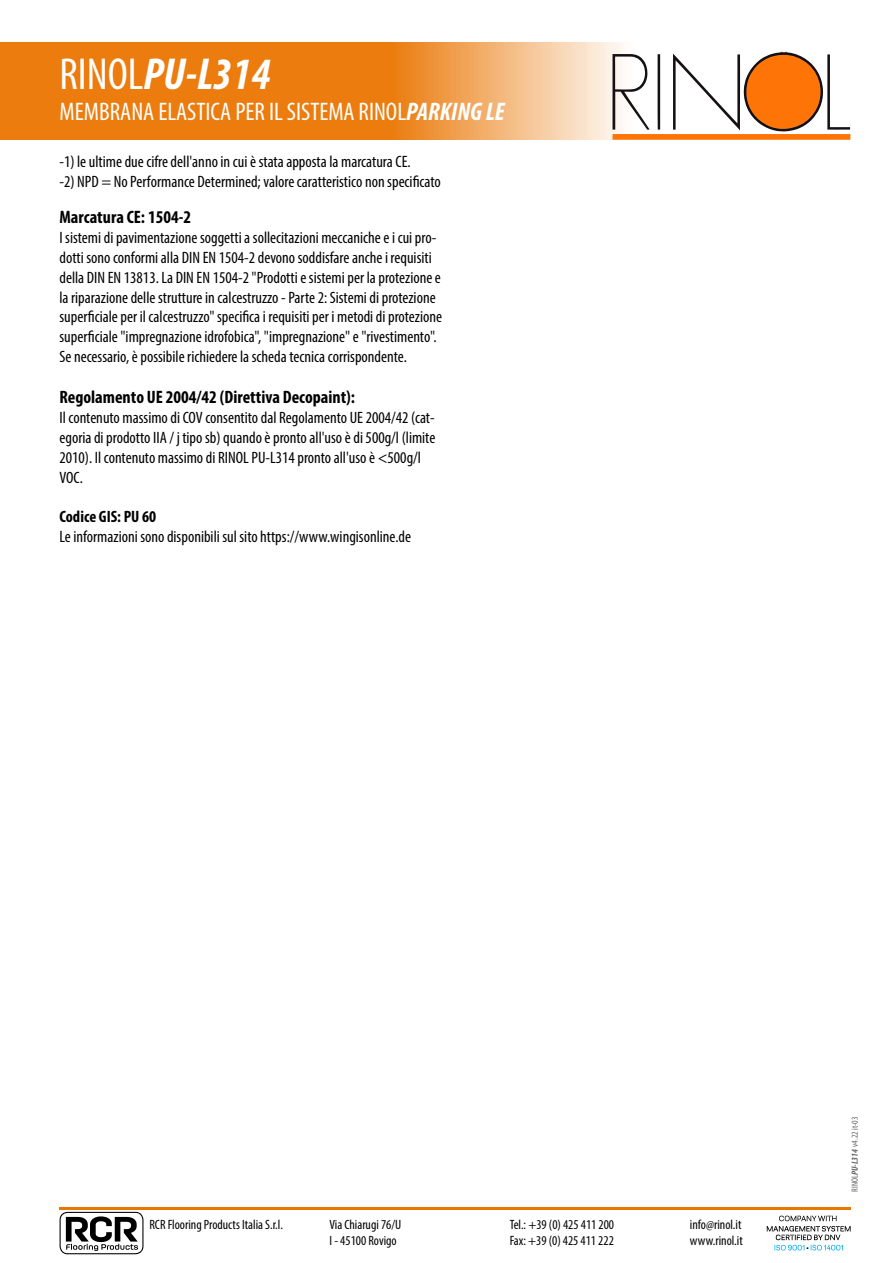
<style>
.page{position:relative;width:893px;height:1263px;background:#fff}
.page>*{position:absolute;margin:0;border:0;box-sizing:border-box;transform-origin:0 0}
.t1{font:italic 700 condensed 45px "Myriad Pro";color:#fff}
.t2{font:condensed 25.5px "Myriad Pro";color:#fff}
.t3{font:700 condensed 18px "Myriad Pro";color:#000}
.t4{font:condensed 16.5px/19.8px "Myriad Pro";color:#000}
.t5{font:700 condensed 16.5px "Myriad Pro";color:#000}
.t6{font:condensed 13.5px/16.2px "Myriad Pro";color:#000}
.t7{font:condensed 9px "Myriad Pro";color:#67676b}
.s1{font-weight:400;font-style:normal}
.s2{font-weight:700;font-style:italic}
</style>
<div class="page">
<hr style="left:59px;top:1207px;width:791px;height:2px;background:#ea7500">
<svg style="left:0;top:42px;width:851px;height:98px;background:#ef9943"></svg>
<svg style="left:612px;top:54px;width:38px;height:76px"></svg>
<svg style="left:657px;top:54px;width:3px;height:76px"></svg>
<svg style="left:673px;top:52px;width:177px;height:80px"></svg>
<div style="left:612px;top:134px;width:238px;height:6px;background:#ff7406"></div>
<svg style="left:60px;top:1212px;width:83px;height:42px"></svg>
<svg style="left:767px;top:1215px;width:84px;height:36px"></svg>
<h1 class="t1" style="left:60px;top:46px;width:213px"><span class="s1">RINOL</span>PU-L314</h1>
<h2 class="t2" style="left:60px;top:96px;width:447px">MEMBRANA ELASTICA PER IL SISTEMA RINOL<span class="s2">PARKING LE</span></h2>
<p class="t4" style="left:59px;top:151px;width:383px">-1) le ultime due cifre dell'anno in cui è stata apposta la marcatura CE.<br>-2) NPD = No Performance Determined; valore caratteristico non specificato</p>
<p class="t3" style="left:59px;top:206px;width:133px">Marcatura CE: 1504-2</p>
<p class="t4" style="left:59px;top:228px;width:384px">I sistemi di pavimentazione soggetti a sollecitazioni meccaniche e i cui pro&shy;dotti sono conformi alla DIN EN 1504-2 devono soddisfare anche i requisiti della DIN EN 13813. La DIN EN 1504-2 "Prodotti e sistemi per la protezione e la riparazione delle strutture in calcestruzzo - Parte 2: Sistemi di protezione superficiale per il calcestruzzo" specifica i requisiti per i metodi di protezione superficiale "impregnazione idrofobica", "impregnazione" e "rivestimento".<br>Se necessario, è possibile richiedere la scheda tecnica corrispondente.</p>
<p class="t3" style="left:59px;top:386px;width:297px">Regolamento UE 2004/42 (Direttiva Decopaint):</p>
<p class="t4" style="left:59px;top:408px;width:377px">Il contenuto massimo di COV consentito dal Regolamento UE 2004/42 (cat&shy;egoria di prodotto IIA / j tipo sb) quando è pronto all'uso è di 500g/l (limite 2010). Il contenuto massimo di RINOL PU-L314 pronto all'uso è &lt;500g/l VOC.</p>
<p class="t5" style="left:59px;top:506px;width:98px">Codice GIS: PU 60</p>
<p class="t4" style="left:59px;top:526px;width:353px">Le informazioni sono disponibili sul sito https://www.wingisonline.de</p>
<p class="t6" style="left:149px;top:1216px;width:135px">RCR Flooring Products Italia S.r.l.</p>
<p class="t6" style="left:330px;top:1216px;width:73px">Via Chiarugi 76/U<br>I - 45100 Rovigo</p>
<p class="t6" style="left:510px;top:1216px;width:106px">Tel.: +39 (0) 425 411 200<br>Fax: +39 (0) 425 411 222</p>
<p class="t6" style="left:690px;top:1216px;width:54px">info@rinol.it www.rinol.it</p>
<p class="t7" style="left:849px;top:1192px;width:77px;rotate:-90deg">RINOL<span class="s2">PU-L314</span> v4.22 it-03</p>
</div>
